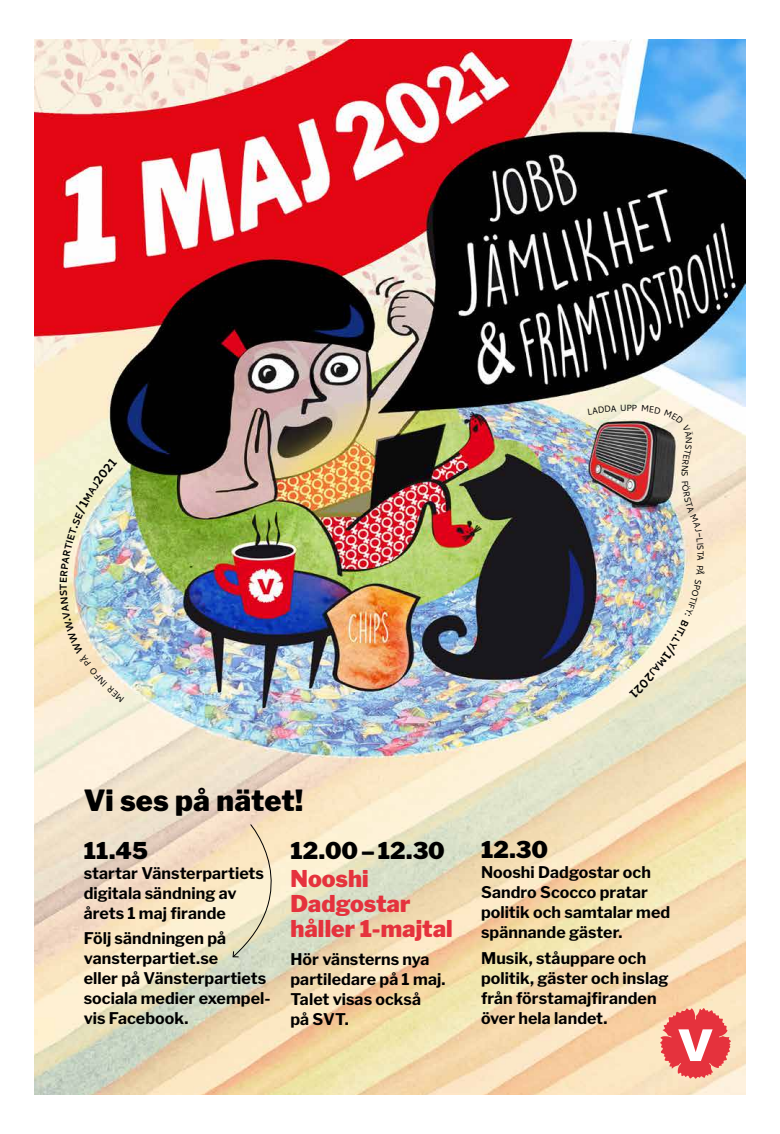
<style>
.page{position:relative;width:780px;height:1134px;background:#fff}
.page>*{position:absolute;margin:0;border:0;box-sizing:border-box;transform-origin:0 0}
.t1{font:900 29px "Libre Franklin";color:#000}
.t2{font:900 23px/25px "Libre Franklin";letter-spacing:.005em;color:#e5323d}
.t3{font:900 23px "Libre Franklin";letter-spacing:-.005em;color:#000}
.t4{font:700 16px/20px "Libre Franklin";letter-spacing:.005em;color:#000}
.t5{font:700 12.6px "Cambay Devanagari";color:#000}
.t6{font:11.2px "Cambay Devanagari";color:#000}
</style>
<div class="page">
<img style="left:34px;top:40px;width:712px;height:1054px">
<svg style="left:660px;top:1008px;width:70px;height:71px;background:#ed7975"></svg>
<svg style="left:232px;top:823px;width:75px;height:135px;background:#ece2c4"></svg>
<img style="left:587px;top:405px;width:117px;height:293px">
<img style="left:60px;top:590px;width:64px;height:112px">
<img style="left:60px;top:458px;width:57px;height:124px">
<p class="t5" style="left:55px;top:589px;width:8px;rotate:-90deg">t</p>
<p class="t6" style="left:626px;top:402px;width:7px">p</p>
<p class="t6" style="left:706px;top:550px;width:7px;rotate:90deg">t</p>
<h1 class="t1" style="left:84px;top:777px;width:221px">Vi ses på nätet!</h1>
<h2 class="t3" style="left:84px;top:832px;width:66px">11.45</h2>
<p class="t4" style="left:84px;top:861px;width:182px">startar Vänsterpartiets digitala sändning av årets 1 maj firande</p>
<p class="t4" style="left:84px;top:927px;width:188px">Följ sändningen på vansterpartiet.se<br>eller på Vänsterpartiets sociala medier exempel&shy;vis Facebook.</p>
<h2 class="t3" style="left:290px;top:832px;width:156px">12.00–12.30</h2>
<h2 class="t2" style="left:290px;top:863px;width:164px">Nooshi<br>Dadgostar håller 1-majtal</h2>
<p class="t4" style="left:290px;top:948px;width:156px">Hör vänsterns nya partiledare på 1 maj.<br>Talet visas också<br>på SVT.</p>
<h2 class="t3" style="left:481px;top:831px;width:68px">12.30</h2>
<p class="t4" style="left:481px;top:861px;width:191px">Nooshi Dadgostar och<br>Sandro Scocco pratar politik och samtalar med spännande gäster.</p>
<p class="t4" style="left:481px;top:947px;width:189px">Musik, ståuppare och politik, gäster och inslag från förstamajfiranden över hela landet.</p>
</div>
